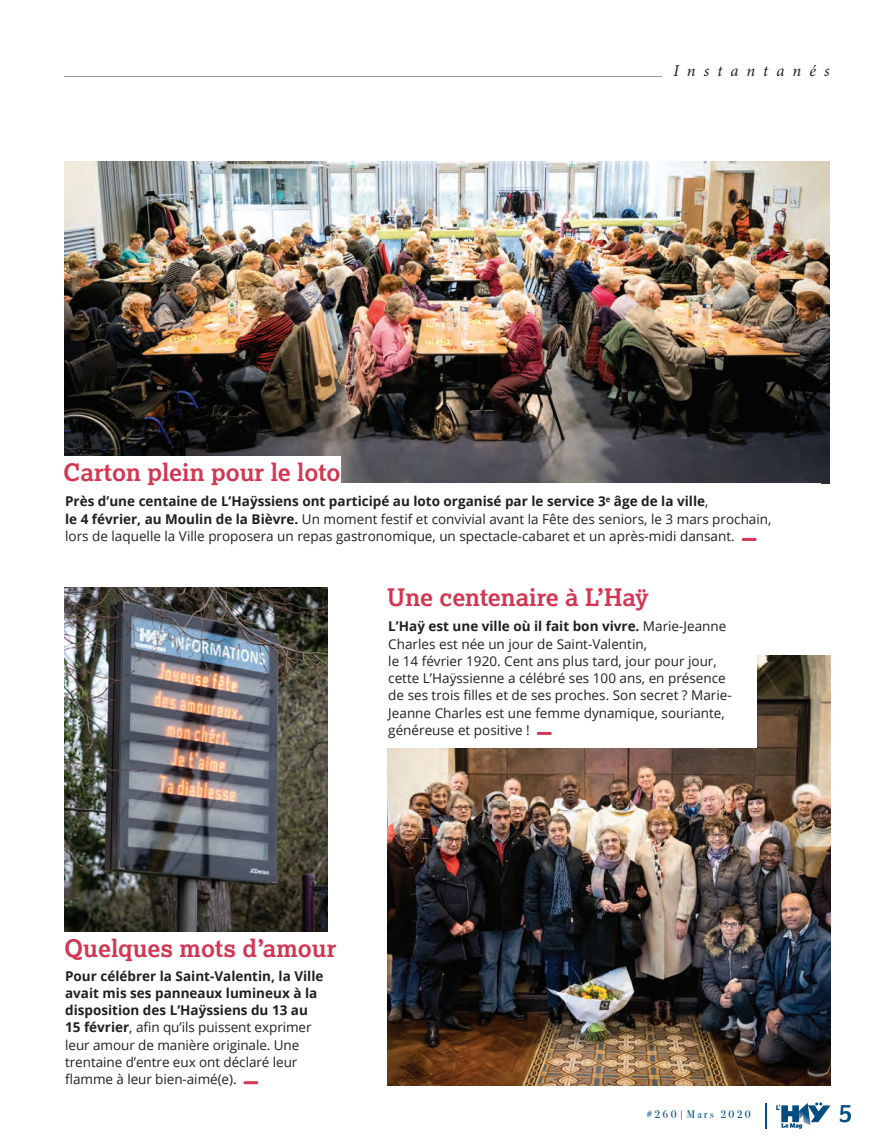
<style>
.page{position:relative;width:893px;height:1148px;background:#fff}
.page>*{position:absolute;margin:0;border:0;box-sizing:border-box;transform-origin:0 0}
.t1{font:700 25.05px "Lexia";color:#014d80}
.t2{font:700 24px "Lexia";color:#d23653}
.t3{font:italic 16.5px "Minion Pro";letter-spacing:.49em;color:#231f20}
.t4{font:13.5px/17.2px "Open Sans";color:#231f20}
.t5{font:11.1px "Bodoni Svty Two ITCTT";letter-spacing:.2em;color:#014d80}
.s1{font-weight:700}
</style>
<div class="page">
<hr style="left:64px;top:76px;width:597px;height:1px;background:#939598">
<svg style="left:776px;top:1102px;width:54px;height:26px"></svg>
<img style="left:64px;top:162px;width:765px;height:321px">
<hr style="left:742px;top:538px;width:14px;height:3px;background:#d23653;border-radius:2px">
<div style="left:63px;top:456px;width:278px;height:31px;background:#fff"></div>
<img style="left:64px;top:587px;width:264px;height:345px">
<hr style="left:243px;top:1081px;width:15px;height:3px;background:#d23653;border-radius:2px">
<img style="left:387px;top:655px;width:443px;height:430px">
<div style="left:375px;top:608px;width:382px;height:139px;background:#fff"></div>
<hr style="left:537px;top:732px;width:15px;height:3px;background:#d23653;border-radius:2px">
<h2 class="t2" style="left:63px;top:457px;width:279px">Carton plein pour le loto</h2>
<p class="t3" style="left:673px;top:61px;width:158px">Instantanés</p>
<p class="t4" style="left:65px;top:492px;width:708px"><span class="s1">Près d’une centaine de L’Haÿssiens ont participé au loto organisé par le service 3</span><sup>e</sup> <span class="s1">âge de la ville</span>,<br><span class="s1">le 4 février, au Moulin de la Bièvre.</span> Un moment festif et convivial avant la Fête des seniors, le 3 mars prochain, lors de laquelle la Ville proposera un repas gastronomique, un spectacle-cabaret et un après-midi dansant.</p>
<h2 class="t2" style="left:387px;top:581px;width:263px">Une centenaire à L’Haÿ</h2>
<p class="t4" style="left:388px;top:617px;width:345px"><span class="s1">L’Haÿ est une ville où il fait bon vivre.</span> Marie-Jeanne Charles est née un jour de Saint-Valentin,<br>le 14 février 1920. Cent ans plus tard, jour pour jour, cette L’Haÿssienne a célébré ses 100 ans, en présence de ses trois filles et de ses proches. Son secret ? Marie-Jeanne Charles est une femme dynamique, souriante, généreuse et positive !</p>
<h2 class="t2" style="left:64px;top:933px;width:274px">Quelques mots d’amour</h2>
<p class="t4" style="left:65px;top:966px;width:260px"><span class="s1">Pour célébrer la Saint-Valentin, la Ville avait mis ses panneaux lumineux à la disposition des L’Haÿssiens du 13 au 15 février</span>, afin qu’ils puissent exprimer leur amour de manière originale. Une trentaine d’entre eux ont déclaré leur flamme à leur bien-aimé(e).</p>
<p class="t5" style="left:646px;top:1104px;width:106px">#260|Mars 2020</p>
<h1 class="t1" style="left:839px;top:1097px;width:15px">5</h1>
</div>
